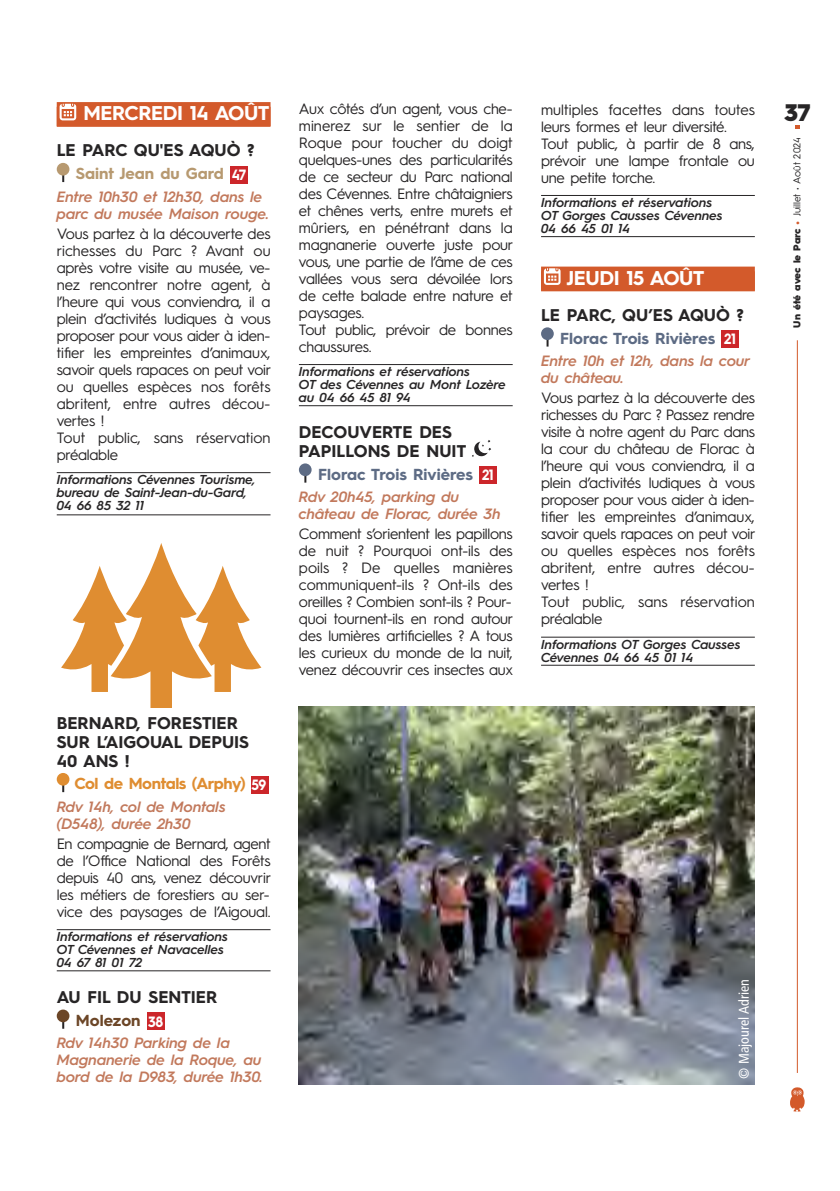
<style>
.page{position:relative;width:840px;height:1191px;background:#fff}
.page>*{position:absolute;margin:0;border:0;box-sizing:border-box;transform-origin:0 0}
.t1{font:900 24px "Hurme Geometric Sans 3";color:#272526}
.t2{font:700 20px "Hurme Geometric Sans 3";letter-spacing:-.02em;color:#fff}
.t3{font:700 17px/19px "Hurme Geometric Sans 3";color:#272526}
.t4{font:700 16px "Hurme Geometric Sans 3";color:#5d6b84}
.t5{font:700 16px "Hurme Geometric Sans 3";letter-spacing:-.025em;color:#df8d31}
.t6{font:700 16px "Hurme Geometric Sans 3";color:#b79970}
.t7{font:700 16px "Hurme Geometric Sans 3";color:#6c4627}
.t8{font:15px/17px "Hurme Geometric Sans 3";letter-spacing:-.015em;color:#272526;text-align:justify}
.t9{font:italic 600 15px/17px "Hurme Geometric Sans 3";color:#c2795c}
.t10{font:15px/17px "Hurme Geometric Sans 3";letter-spacing:.005em;color:#272526}
.t11{font:700 15px "Hurme Geometric Sans 3";letter-spacing:-.035em;color:#fff;scale:.9 1}
.t12{font:condensed 14px "Frutiger LT Std";color:#fff}
.t13{font:italic 600 13px/13px "Hurme Geometric Sans 3";color:#272526}
.t14{font:10px "Hurme Geometric Sans 3";color:#272526}
.s1{font-size:15px;color:#fff}
.s2{font-weight:900}
.s3{font-weight:900;color:#d35a2b}
</style>
<div class="page">
<svg style="left:795px;top:125px;width:4px;height:4px"></svg>
<hr style="left:796px;top:340px;width:1px;height:733px;background:#d35a2b">
<svg style="left:790px;top:1087px;width:14px;height:25px"></svg>
<div style="left:57px;top:102px;width:213px;height:24px;background:#d35a2b"></div>
<div style="left:57px;top:107px;width:213px;height:20px;background:#d35a2b"></div>
<hr style="left:57px;top:472px;width:213px;height:1px;background:#272526">
<hr style="left:57px;top:514px;width:213px;height:1px;background:#272526">
<hr style="left:57px;top:929px;width:213px;height:1px;background:#272526">
<hr style="left:57px;top:970px;width:213px;height:1px;background:#272526">
<svg style="left:61px;top:543px;width:200px;height:165px"></svg>
<svg style="left:62px;top:785px;width:2px;height:7px"></svg>
<div style="left:57px;top:773px;width:12px;height:12px;background:#df8d31;border-radius:50%"></div>
<div style="left:230px;top:166px;width:17px;height:17px;background:#cc262a"></div>
<svg style="left:62px;top:176px;width:2px;height:6px"></svg>
<div style="left:57px;top:163px;width:12px;height:13px;background:#b79970;border-radius:50%"></div>
<div style="left:147px;top:1012px;width:17px;height:17px;background:#cc262a"></div>
<svg style="left:62px;top:1022px;width:2px;height:6px"></svg>
<div style="left:57px;top:1009px;width:12px;height:13px;background:#6c4627;border-radius:50%"></div>
<svg style="left:60px;top:104px;width:16px;height:16px"></svg>
<div style="left:251px;top:776px;width:17px;height:17px;background:#cc262a"></div>
<hr style="left:299px;top:364px;width:213px;height:1px;background:#272526">
<hr style="left:299px;top:405px;width:213px;height:1px;background:#272526">
<svg style="left:472px;top:440px;width:19px;height:17px"></svg>
<div style="left:479px;top:466px;width:17px;height:17px;background:#cc262a"></div>
<svg style="left:304px;top:476px;width:2px;height:6px"></svg>
<div style="left:299px;top:463px;width:12px;height:13px;background:#5d6b84;border-radius:50%"></div>
<hr style="left:540px;top:195px;width:214px;height:1px;background:#272526">
<hr style="left:540px;top:236px;width:214px;height:1px;background:#272526">
<div style="left:540px;top:266px;width:214px;height:24px;background:#d35a2b"></div>
<div style="left:540px;top:271px;width:214px;height:20px;background:#d35a2b"></div>
<hr style="left:540px;top:636px;width:214px;height:1px;background:#272526">
<hr style="left:540px;top:664px;width:214px;height:1px;background:#272526">
<svg style="left:543px;top:268px;width:17px;height:17px"></svg>
<div style="left:721px;top:330px;width:17px;height:17px;background:#cc262a"></div>
<svg style="left:546px;top:340px;width:2px;height:6px"></svg>
<svg style="left:540px;top:327px;width:13px;height:13px"></svg>
<img style="left:299px;top:706px;width:455px;height:379px">
<p class="t2" style="left:83px;top:106px;width:187px">MERCREDI 14 AOÛT</p>
<p class="t3" style="left:57px;top:143px;width:199px">LE PARC QU'ES AQUÒ ?</p>
<p class="t6" style="left:76px;top:168px;width:149px">Saint Jean du Gard</p>
<p class="t9" style="left:57px;top:190px;width:214px">Entre 10h30 et 12h30, dans le parc du musée Maison rouge.</p>
<p class="t8" style="left:57px;top:226px;width:216px">Vous partez à la découverte des richesses du Parc ? Avant ou après votre visite au musée, ve&shy;nez rencontrer notre agent, à l’heure qui vous conviendra, il a plein d’activités ludiques à vous proposer pour vous aider à iden&shy;tifier les empreintes d’animaux, savoir quels rapaces on peut voir ou quelles espèces nos forêts abritent, entre autres décou&shy;vertes !</p>
<p class="t10" style="left:57px;top:430px;width:215px">Tout public, sans réservation préalable</p>
<p class="t13" style="left:57px;top:474px;width:200px">Informations Cévennes Tourisme, bureau de Saint-Jean-du-Gard,<br>04 66 85 32 11</p>
<p class="t11" style="left:231px;top:169px;width:18px">47</p>
<p class="t3" style="left:57px;top:715px;width:194px">BERNARD, FORESTIER<br>SUR L’AIGOUAL DEPUIS<br>40 ANS !</p>
<p class="t5" style="left:74px;top:778px;width:193px">Col de Montals (Arphy) <span class="s1">59</span></p>
<p class="t9" style="left:57px;top:799px;width:170px">Rdv 14h, col de Montals (D548), durée 2h30</p>
<p class="t8" style="left:57px;top:836px;width:216px">En compagnie de Bernard, agent de l’Office National des Forêts depuis 40 ans, venez découvrir les métiers de forestiers au ser&shy;vice des paysages de l’Aigoual.</p>
<p class="t13" style="left:57px;top:931px;width:173px">Informations et réservations<br>OT Cévennes et Navacelles<br>04 67 81 01 72</p>
<p class="t3" style="left:57px;top:989px;width:162px">AU FIL DU SENTIER</p>
<p class="t7" style="left:76px;top:1014px;width:66px">Molezon</p>
<p class="t9" style="left:57px;top:1036px;width:208px">Rdv 14h30 Parking de la<br>Magnanerie de la Roque, au bord de la D983, durée 1h30.</p>
<p class="t11" style="left:148px;top:1016px;width:18px">38</p>
<p class="t8" style="left:299px;top:101px;width:216px">Aux côtés d’un agent, vous che&shy;minerez sur le sentier de la Roque pour toucher du doigt quelques-unes des particularités de ce secteur du Parc national des Cévennes. Entre châtaigniers et chênes verts, entre murets et mûriers, en pénétrant dans la magnanerie ouverte juste pour vous, une partie de l’âme de ces vallées vous sera dévoilée lors de cette balade entre nature et paysages.</p>
<p class="t8" style="left:299px;top:322px;width:215px">Tout public, prévoir de bonnes chaussures.</p>
<p class="t13" style="left:299px;top:366px;width:208px">Informations et réservations<br>OT des Cévennes au Mont Lozère au 04 66 45 81 94</p>
<p class="t3" style="left:299px;top:424px;width:169px">DECOUVERTE DES<br>PAPILLONS DE NUIT</p>
<p class="t4" style="left:318px;top:468px;width:156px">Florac Trois Rivières</p>
<p class="t9" style="left:299px;top:490px;width:203px">Rdv 20h45, parking du château de Florac, durée 3h</p>
<p class="t8" style="left:299px;top:527px;width:216px">Comment s’orientent les papillons de nuit ? Pourquoi ont-ils des poils ? De quelles manières communiquent-ils ? Ont-ils des oreilles ? Combien sont-ils ? Pour&shy;quoi tournent-ils en rond autour des lumières artificielles ? A tous les curieux du monde de la nuit, venez découvrir ces insectes aux</p>
<p class="t11" style="left:482px;top:470px;width:14px">21</p>
<p class="t8" style="left:540px;top:102px;width:215px">multiples facettes dans toutes leurs formes et leur diversité.</p>
<p class="t8" style="left:540px;top:136px;width:215px">Tout public, à partir de 8 ans, prévoir une lampe frontale ou une petite torche.</p>
<p class="t13" style="left:540px;top:197px;width:183px">Informations et réservations<br>OT Gorges Causses Cévennes<br>04 66 45 01 14</p>
<p class="t2" style="left:566px;top:271px;width:139px">JEUDI 15 AOÛT</p>
<p class="t3" style="left:540px;top:307px;width:204px">LE PARC, QU’ES AQUÒ ?</p>
<p class="t4" style="left:560px;top:332px;width:156px">Florac Trois Rivières</p>
<p class="t9" style="left:540px;top:354px;width:211px">Entre 10h et 12h, dans la cour du château.</p>
<p class="t8" style="left:540px;top:391px;width:216px">Vous partez à la découverte des richesses du Parc ? Passez rendre visite à notre agent du Parc dans la cour du château de Florac à l’heure qui vous conviendra, il a plein d’activités ludiques à vous proposer pour vous aider à iden&shy;tifier les empreintes d’animaux, savoir quels rapaces on peut voir ou quelles espèces nos forêts abritent, entre autres décou&shy;vertes !</p>
<p class="t10" style="left:540px;top:595px;width:215px">Tout public, sans réservation préalable</p>
<p class="t13" style="left:540px;top:639px;width:201px">Informations OT Gorges Causses<br>Cévennes 04 66 45 01 14</p>
<p class="t11" style="left:723px;top:334px;width:14px">21</p>
<p class="t12" style="left:737px;top:1078px;width:101px;rotate:-90deg">© Majourel Adrien</p>
<p class="t1" style="left:784px;top:98px;width:28px">37</p>
<p class="t14" style="left:793px;top:328px;width:192px;rotate:-90deg"><span class="s2">Un été avec le Parc</span> <span class="s3">•</span> Juillet • Août 2024</p>
</div>
